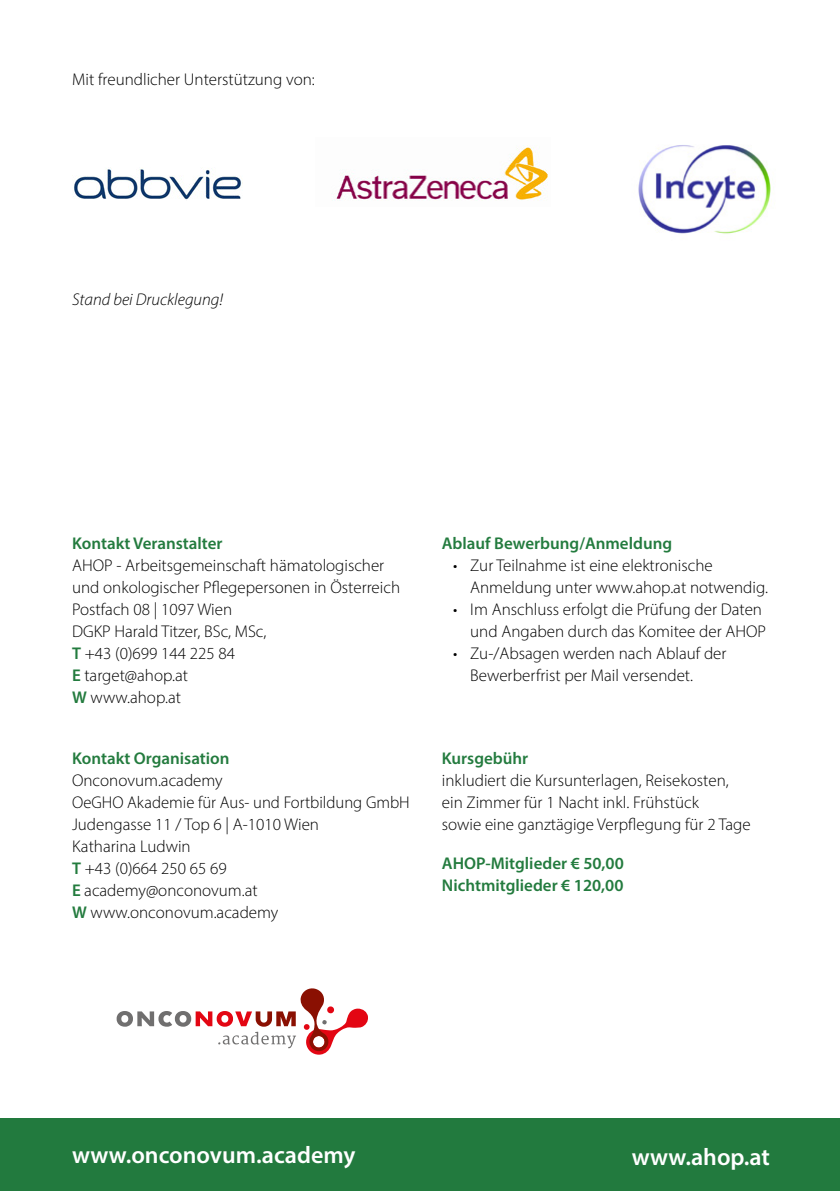
<style>
.page{position:relative;width:840px;height:1191px;background:#fff}
.page>*{position:absolute;margin:0;border:0;box-sizing:border-box;transform-origin:0 0}
.t1{font:600 24px "Myriad Pro";color:#fff}
.t2{font:300 17px/22px "Myriad Pro";color:#000}
.t3{font:600 17px/22px "Myriad Pro";color:#237b3e}
.t4{font:italic 300 17px "Myriad Pro";color:#000}
.s1{font-weight:600;color:#237b3e}
</style>
<div class="page">
<svg style="left:117px;top:988px;width:251px;height:66px"></svg>
<div style="left:0;top:1119px;width:839px;height:72px;background:#227a3e"></div>
<img style="left:72px;top:169px;width:170px;height:31px">
<img style="left:332px;top:145px;width:216px;height:56px">
<img style="left:638px;top:145px;width:133px;height:89px">
<p class="t2" style="left:72px;top:68px;width:244px">Mit freundlicher Unterstützung von:</p>
<p class="t4" style="left:72px;top:289px;width:152px">Stand bei Drucklegung!</p>
<p class="t3" style="left:72px;top:531px;width:152px">Kontakt Veranstalter</p>
<p class="t2" style="left:72px;top:554px;width:329px">AHOP - Arbeitsgemeinschaft hämatologischer und onkologischer Pflegepersonen in Österreich<br>Postfach 08 | 1097 Wien<br>DGKP Harald Titzer, BSc, MSc,<br><span class="s1">T</span> +43 (0)699 144 225 84<br><span class="s1">E</span> target@ahop.at<br><span class="s1">W</span> www.ahop.at</p>
<p class="t3" style="left:72px;top:747px;width:159px">Kontakt Organisation</p>
<p class="t2" style="left:72px;top:769px;width:339px">Onconovum.academy<br>OeGHO Akademie für Aus- und Fortbildung GmbH<br>Judengasse 11 / Top 6 | A-1010 Wien<br>Katharina Ludwin<br><span class="s1">T</span> +43 (0)664 250 65 69<br><span class="s1">E</span> academy@onconovum.at<br><span class="s1">W</span> www.onconovum.academy</p>
<p class="t3" style="left:441px;top:531px;width:232px">Ablauf Bewerbung/Anmeldung</p>
<p class="t2" style="left:470px;top:554px;width:299px;text-indent:-17px">• Zur Teilnahme ist eine elektronische<br>Anmeldung unter www.ahop.at notwendig.</p>
<p class="t2" style="left:453px;top:598px;width:314px;text-align:right">• Im Anschluss erfolgt die Prüfung der Daten und Angaben durch das Komitee der AHOP</p>
<p class="t2" style="left:470px;top:642px;width:258px;text-indent:-17px">• Zu-/Absagen werden nach Ablauf der<br>Bewerberfrist per Mail versendet.</p>
<p class="t3" style="left:441px;top:746px;width:88px">Kursgebühr</p>
<p class="t2" style="left:441px;top:769px;width:310px">inkludiert die Kursunterlagen, Reisekosten, ein Zimmer für 1 Nacht inkl. Frühstück<br>sowie eine ganztägige Verpflegung für 2 Tage</p>
<p class="t3" style="left:441px;top:851px;width:183px">AHOP-Mitglieder € 50,00<br>Nichtmitglieder € 120,00</p>
<h1 class="t1" style="left:72px;top:1139px;width:285px">www.onconovum.academy</h1>
<h1 class="t1" style="left:631px;top:1141px;width:140px">www.ahop.at</h1>
</div>
